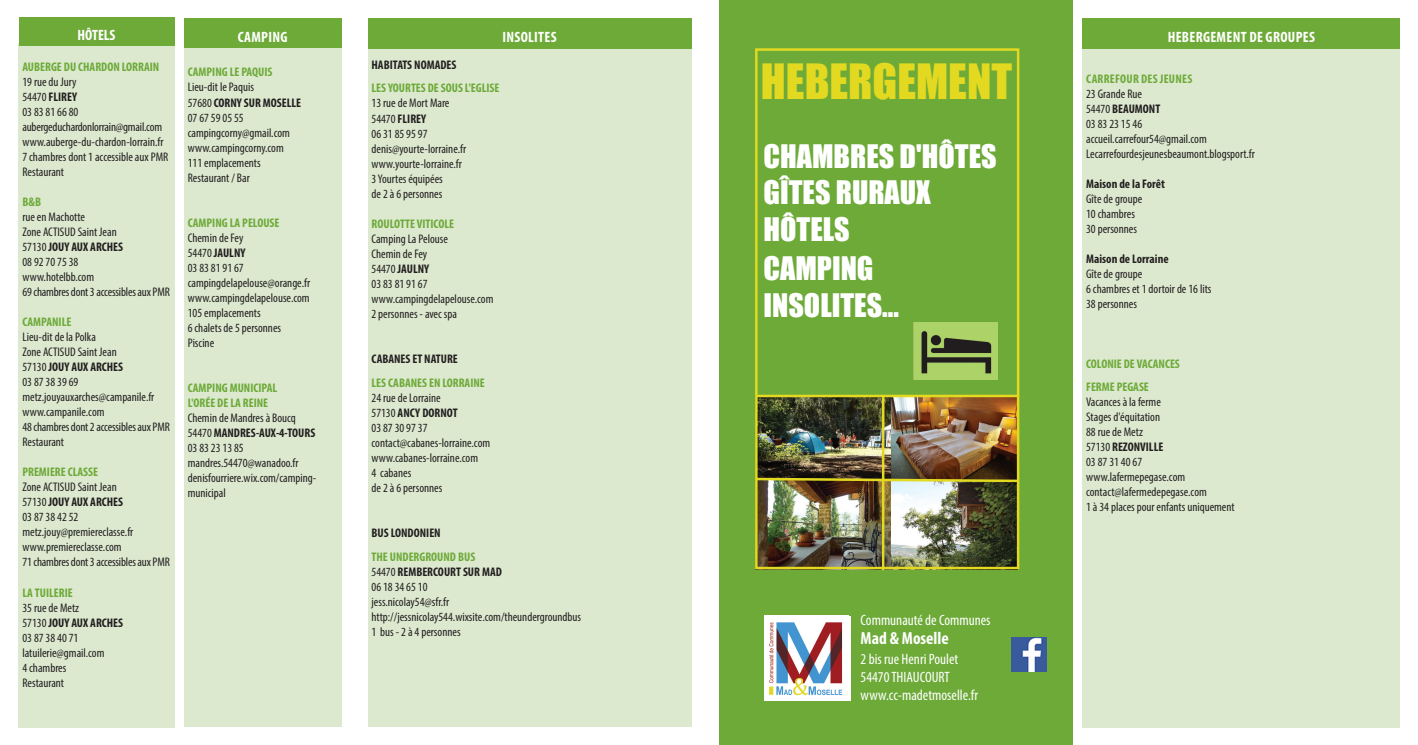
<style>
.page{position:relative;width:1418px;height:745px;background:#fff}
.page>*{position:absolute;margin:0;border:0;box-sizing:border-box;transform-origin:0 0}
.t1{font:45px "Impact";color:#e2d920}
.t2{font:30px/37.6px "Impact";color:#fff}
.t3{font:700 condensed 17.5px "Myriad Pro";color:#fff}
.t4{font:condensed 15px/18px "Myriad Pro";color:#fff}
.t5{font:700 condensed 15px "Myriad Pro";letter-spacing:.02em;color:#fff}
.t6{font:condensed 12.5px/15px "Myriad Pro";color:#231f20}
.t7{font:700 condensed 12.5px/22.5px "Myriad Pro";color:#6daa38}
.t8{font:700 condensed 12.5px "Myriad Pro";color:#231f20}
.t9{font:700 condensed 12.5px "Myriad Pro";letter-spacing:.02em;color:#6daa38}
.s1{font-weight:700}
.s2{font-weight:700;color:#6daa38}
</style>
<div class="page">
<div style="left:368px;top:40px;width:323px;height:686px;background:#dce9cf"></div>
<div style="left:718px;top:0;width:354px;height:744px;background:#6daa38"></div>
<div style="left:19px;top:43px;width:156px;height:684px;background:#dce9cf"></div>
<div style="left:1082px;top:40px;width:318px;height:686px;background:#dce9cf"></div>
<img style="left:758px;top:397px;width:133px;height:79px">
<img style="left:758px;top:483px;width:133px;height:83px">
<img style="left:891px;top:483px;width:125px;height:83px">
<img style="left:891px;top:397px;width:125px;height:79px">
<div style="left:19px;top:18px;width:155px;height:28px;background:#6daa38"></div>
<div style="left:1082px;top:18px;width:318px;height:30px;background:#6daa38"></div>
<div style="left:184px;top:18px;width:157px;height:30px;background:#6daa38"></div>
<div style="left:755px;top:48px;width:264px;height:521px;border:2px solid #e2d920"></div>
<div style="left:764px;top:615px;width:87px;height:85px;background:#fff"></div>
<img style="left:769px;top:622px;width:74px;height:74px">
<img style="left:1011px;top:637px;width:35px;height:34px">
<div style="left:368px;top:18px;width:323px;height:30px;background:#6daa38"></div>
<svg style="left:755px;top:476px;width:265px;height:7px"></svg>
<hr style="left:882px;top:396px;width:2px;height:174px;background:#e2d920">
<hr style="left:756px;top:394px;width:262px;height:3px;background:#e2d920">
<div style="left:184px;top:48px;width:157px;height:678px;background:#dce9cf"></div>
<img style="left:913px;top:322px;width:84px;height:57px">
<p class="t5" style="left:78px;top:29px;width:39px">HÔTELS</p>
<p class="t5" style="left:238px;top:32px;width:51px">CAMPING</p>
<p class="t5" style="left:1167px;top:32px;width:149px">HEBERGEMENT DE GROUPES</p>
<p class="t5" style="left:502px;top:32px;width:56px">INSOLITES</p>
<p class="t7" style="left:22px;top:56px;width:138px">AUBERGE DU CHARDON LORRAIN</p>
<p class="t6" style="left:22px;top:75px;width:147px">19 rue du Jury<br>54470 <span class="s1">FLIREY<br></span>03 83 81 66 80 aubergeduchardonlorrain@gmail.com www.auberge-du-chardon-lorrain.fr<br>7 chambres dont 1 accessible aux PMR<br>Restaurant</p>
<p class="t7" style="left:22px;top:191px;width:20px">B&amp;B</p>
<p class="t6" style="left:22px;top:210px;width:149px">rue en Machotte<br>Zone ACTISUD Saint Jean<br>57130 <span class="s1">JOUY AUX ARCHES<br></span>08 92 70 75 38<br>www.hotelbb.com<br>69chambresdont3accessiblesauxPMR</p>
<p class="t7" style="left:22px;top:311px;width:50px">CAMPANILE</p>
<p class="t6" style="left:22px;top:330px;width:149px">Lieu-dit de la Polka<br>Zone ACTISUD Saint Jean<br>57130 <span class="s1">JOUY AUX ARCHES<br></span>03 87 38 39 69 metz.jouyauxarches@campanile.fr www.campanile.com<br>48chambresdont2accessiblesauxPMR<br>Restaurant</p>
<p class="t7" style="left:22px;top:461px;width:77px">PREMIERE CLASSE</p>
<p class="t6" style="left:22px;top:480px;width:149px">Zone ACTISUD Saint Jean<br>57130 <span class="s1">JOUY AUX ARCHES<br></span>03 87 38 42 52 metz.jouy@premiereclasse.fr www.premiereclasse.com<br>71chambresdont3accessiblesauxPMR</p>
<p class="t7" style="left:22px;top:581px;width:52px">LATUILERIE</p>
<p class="t6" style="left:22px;top:600px;width:102px">35 rue de Metz<br>57130 <span class="s1">JOUY AUX ARCHES<br></span>03 87 38 40 71 latuilerie@gmail.com<br>4 chambres<br>Restaurant</p>
<p class="t7" style="left:188px;top:62px;width:86px">CAMPING LE PAQUIS</p>
<p class="t6" style="left:188px;top:81px;width:115px">Lieu-dit le Paquis<br>57680 <span class="s1">CORNY SUR MOSELLE<br></span>07 67 59 05 55 campingcorny@gmail.com www.campingcorny.com<br>111 emplacements<br>Restaurant / Bar</p>
<p class="t7" style="left:188px;top:212px;width:93px">CAMPING LA PELOUSE</p>
<p class="t6" style="left:188px;top:231px;width:124px">Chemin de Fey<br>54470 <span class="s1">JAULNY<br></span>03 83 81 91 67 campingdelapelouse@orange.fr www.campingdelapelouse.com<br>105 emplacements<br>6 chalets de 5 personnes<br>Piscine</p>
<p class="t7" style="left:188px;top:381px;width:91px;line-height:15px">CAMPING MUNICIPAL<br>L'ORÉE DE LA REINE</p>
<p class="t6" style="left:188px;top:411px;width:130px">Chemin de Mandres à Boucq<br>54470 <span class="s1">MANDRES-AUX-4-TOURS<br></span>03 83 23 13 85 mandres.54470@wanadoo.fr denisfourriere.wix.com/camping&shy;municipal</p>
<p class="t8" style="left:371px;top:60px;width:86px">HABITATS NOMADES</p>
<p class="t7" style="left:371px;top:78px;width:129px">LESYOURTES DE SOUS L'EGLISE</p>
<p class="t6" style="left:371px;top:97px;width:96px">13 rue de Mort Mare<br>54470 <span class="s1">FLIREY<br></span>06 31 85 95 97 denis@yourte-lorraine.fr www.yourte-lorraine.fr<br>3Yourtes équipées<br>de 2 à 6 personnes</p>
<p class="t7" style="left:371px;top:213px;width:84px">ROULOTTEVITICOLE</p>
<p class="t6" style="left:371px;top:232px;width:123px">Camping La Pelouse<br>Chemin de Fey<br>54470 <span class="s1">JAULNY<br></span>03 83 81 91 67 www.campingdelapelouse.com<br>2 personnes - avec spa</p>
<p class="t8" style="left:371px;top:354px;width:88px">CABANES ET NATURE</p>
<p class="t7" style="left:371px;top:372px;width:115px">LES CABANES EN LORRAINE</p>
<p class="t6" style="left:371px;top:390px;width:120px">24 rue de Lorraine<br>57130 <span class="s1">ANCY DORNOT<br></span>03 87 30 97 37 contact@cabanes-lorraine.com www.cabanes-lorraine.com<br>4 cabanes<br>de 2 à 6 personnes</p>
<p class="t8" style="left:371px;top:527px;width:71px">BUS LONDONIEN</p>
<p class="t6" style="left:371px;top:549px;width:211px"><span class="s2">THE UNDERGROUND BUS<br></span>54470 <span class="s1">REMBERCOURT SUR MAD<br></span>06 18 34 65 10<br>jess.nicolay54@sfr.fr http://jessnicolay544.wixsite.com/theundergroundbus<br>1 bus - 2 à 4 personnes</p>
<h1 class="t1" style="left:761px;top:57px;width:253px">HEBERGEMENT</h1>
<h2 class="t2" style="left:763px;top:139px;width:234px">CHAMBRES D'HÔTES</h2>
<h2 class="t2" style="left:763px;top:175px;width:169px">GÎTES RURAUX</h2>
<h2 class="t2" style="left:763px;top:212px;width:137px">HÔTELS<br>CAMPING<br>INSOLITES...</h2>
<p class="t4" style="left:860px;top:611px;width:131px">Communauté de Communes</p>
<h3 class="t3" style="left:860px;top:632px;width:90px">Mad &amp; Moselle</h3>
<p class="t4" style="left:860px;top:650px;width:119px">2 bis rue Henri Poulet<br>54470THIAUCOURT www.cc-madetmoselle.fr</p>
<p class="t9" style="left:1086px;top:74px;width:107px">CARREFOUR DES JEUNES</p>
<p class="t6" style="left:1086px;top:87px;width:170px">23 Grande Rue<br>54470 <span class="s1">BEAUMONT<br></span>03 83 23 15 46 accueil.carrefour54@gmail.com<br>Lecarrefourdesjeunesbeaumont.blogsport.fr</p>
<p class="t8" style="left:1086px;top:179px;width:80px">Maison de la Forêt</p>
<p class="t6" style="left:1086px;top:192px;width:58px">Gîte de groupe<br>10 chambres<br>30 personnes</p>
<p class="t8" style="left:1086px;top:254px;width:84px">Maison de Lorraine</p>
<p class="t6" style="left:1086px;top:267px;width:127px">Gîte de groupe<br>6 chambres et 1 dortoir de 16 lits<br>38 personnes</p>
<p class="t7" style="left:1086px;top:354px;width:95px">COLONIE DEVACANCES<br>FERME PEGASE</p>
<p class="t6" style="left:1086px;top:395px;width:150px">Vacances à la ferme<br>Stages d'équitation<br>88 rue de Metz<br>57130 <span class="s1">REZONVILLE<br></span>03 87 31 40 67 www.lafermepegase.com contact@lafermedepegase.com<br>1 à 34 places pour enfants uniquement</p>
</div>
